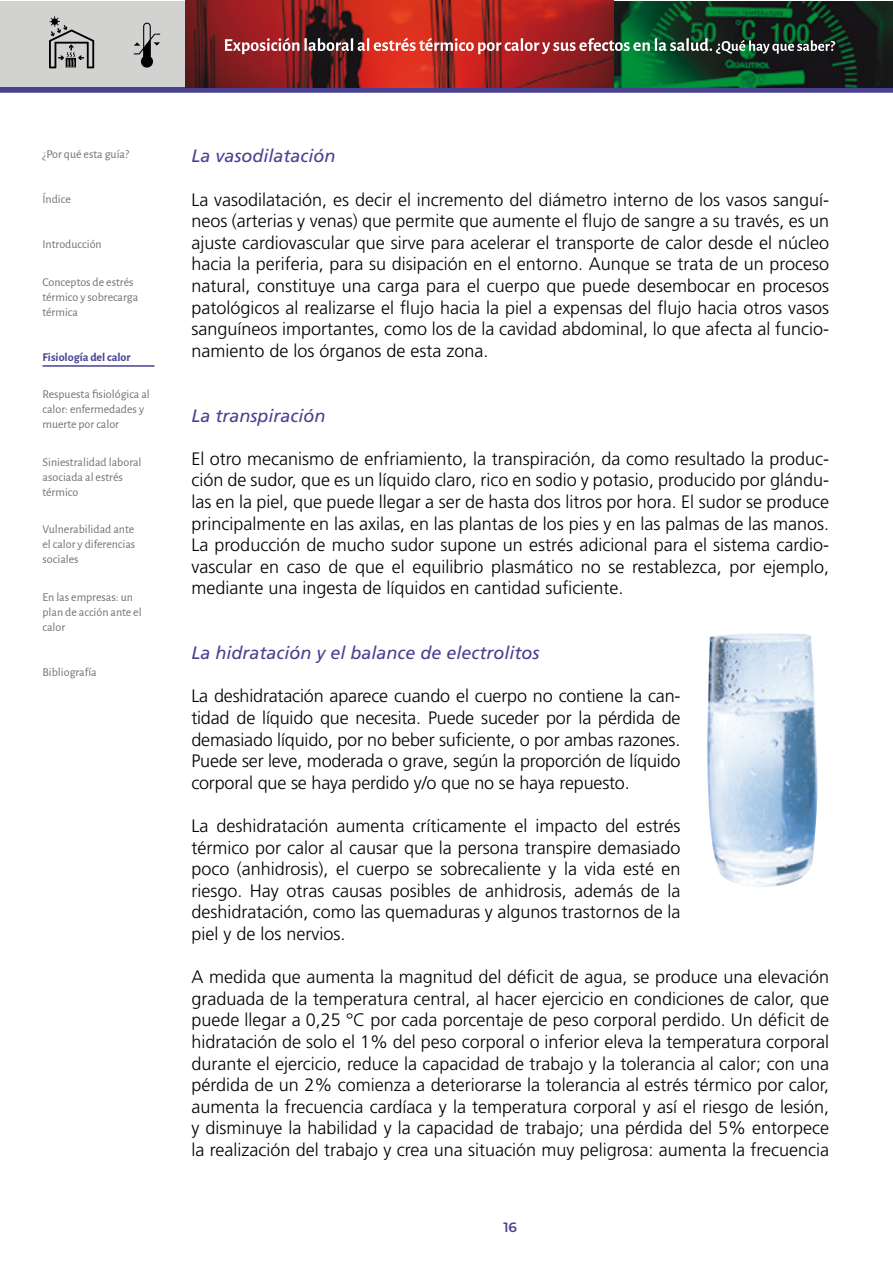
<style>
.page{position:relative;width:893px;height:1263px;background:#fff}
.page>*{position:absolute;margin:0;border:0;box-sizing:border-box;transform-origin:0 0}
.t1{font:300 18px/21.6px "Frutiger";color:#000;text-align:justify}
.t2{font:italic 18px "Frutiger";color:#494291}
.t3{font:600 13.5px "Montserrat";color:#494291}
.t4{font:12px/15px "Alegreya Sans";color:#707172}
.t5{font:700 12px "Alegreya Sans";color:#494291}
</style>
<div class="page">
<hr style="left:43px;top:365px;width:111px;height:2px;background:#494291">
<svg style="left:0;top:87px;width:893px;height:6px;fill:#494291"></svg>
<div style="left:0;top:1px;width:892px;height:86px;background:#d2d3d0"></div>
<img style="left:185px;top:0;width:708px;height:87px">
<img style="left:225px;top:38px;width:610px;height:16px">
<svg style="left:49px;top:16px;width:45px;height:52px"></svg>
<svg style="left:134px;top:23px;width:26px;height:45px"></svg>
<img style="left:707px;top:633px;width:111px;height:254px">
<p class="t4" style="left:43px;top:147px;width:88px">¿Por qué esta guía?</p>
<p class="t4" style="left:43px;top:192px;width:30px">Índice</p>
<p class="t4" style="left:43px;top:237px;width:61px">Introducción</p>
<p class="t4" style="left:43px;top:274px;width:97px">Conceptos de estrés térmico y sobrecarga térmica</p>
<p class="t5" style="left:43px;top:348px;width:90px">Fisiología del calor</p>
<p class="t4" style="left:43px;top:387px;width:109px">Respuesta fisiológica al calor: enfermedades y muerte por calor</p>
<p class="t4" style="left:43px;top:454px;width:101px">Siniestralidad laboral asociada al estrés térmico</p>
<p class="t4" style="left:43px;top:522px;width:94px;text-align:justify">Vulnerabilidad ante el calor y diferencias sociales</p>
<p class="t4" style="left:43px;top:589px;width:101px">En las empresas: un plan de acción ante el calor</p>
<p class="t4" style="left:43px;top:664px;width:56px">Bibliografía</p>
<p class="t2" style="left:191px;top:146px;width:146px">La vasodilatación</p>
<p class="t1" style="left:191px;top:189px;width:639px">La vasodilatación, es decir el incremento del diámetro interno de los vasos sanguí&shy;neos (arterias y venas) que permite que aumente el flujo de sangre a su través, es un ajuste cardiovascular que sirve para acelerar el transporte de calor desde el núcleo hacia la periferia, para su disipación en el entorno. Aunque se trata de un proceso natural, constituye una carga para el cuerpo que puede desembocar en procesos patológicos al realizarse el flujo hacia la piel a expensas del flujo hacia otros vasos sanguíneos importantes, como los de la cavidad abdominal, lo que afecta al funcio&shy;namiento de los órganos de esta zona.</p>
<p class="t2" style="left:191px;top:405px;width:136px">La transpiración</p>
<p class="t1" style="left:191px;top:448px;width:639px">El otro mecanismo de enfriamiento, la transpiración, da como resultado la produc&shy;ción de sudor, que es un líquido claro, rico en sodio y potasio, producido por glándu&shy;las en la piel, que puede llegar a ser de hasta dos litros por hora. El sudor se produce principalmente en las axilas, en las plantas de los pies y en las palmas de las manos.<br>La producción de mucho sudor supone un estrés adicional para el sistema cardio&shy;vascular en caso de que el equilibrio plasmático no se restablezca, por ejemplo, mediante una ingesta de líquidos en cantidad suficiente.</p>
<p class="t2" style="left:191px;top:642px;width:350px">La hidratación y el balance de electrolitos</p>
<p class="t1" style="left:191px;top:686px;width:491px">La deshidratación aparece cuando el cuerpo no contiene la can&shy;tidad de líquido que necesita. Puede suceder por la pérdida de demasiado líquido, por no beber suficiente, o por ambas razones.<br>Puede ser leve, moderada o grave, según la proporción de líquido corporal que se haya perdido y/o que no se haya repuesto.</p>
<p class="t1" style="left:191px;top:815px;width:491px">La deshidratación aumenta críticamente el impacto del estrés térmico por calor al causar que la persona transpire demasiado poco (anhidrosis), el cuerpo se sobrecaliente y la vida esté en riesgo. Hay otras causas posibles de anhidrosis, además de la deshidratación, como las quemaduras y algunos trastornos de la piel y de los nervios.</p>
<p class="t1" style="left:191px;top:966px;width:639px">A medida que aumenta la magnitud del déficit de agua, se produce una elevación graduada de la temperatura central, al hacer ejercicio en condiciones de calor, que puede llegar a 0,25 °C por cada porcentaje de peso corporal perdido. Un déficit de hidratación de solo el 1% del peso corporal o inferior eleva la temperatura corporal durante el ejercicio, reduce la capacidad de trabajo y la tolerancia al calor; con una pérdida de un 2% comienza a deteriorarse la tolerancia al estrés térmico por calor, aumenta la frecuencia cardíaca y la temperatura corporal y así el riesgo de lesión, y disminuye la habilidad y la capacidad de trabajo; una pérdida del 5% entorpece la realización del trabajo y crea una situación muy peligrosa: aumenta la frecuencia</p>
<p class="t3" style="left:503px;top:1217px;width:15px">16</p>
</div>
